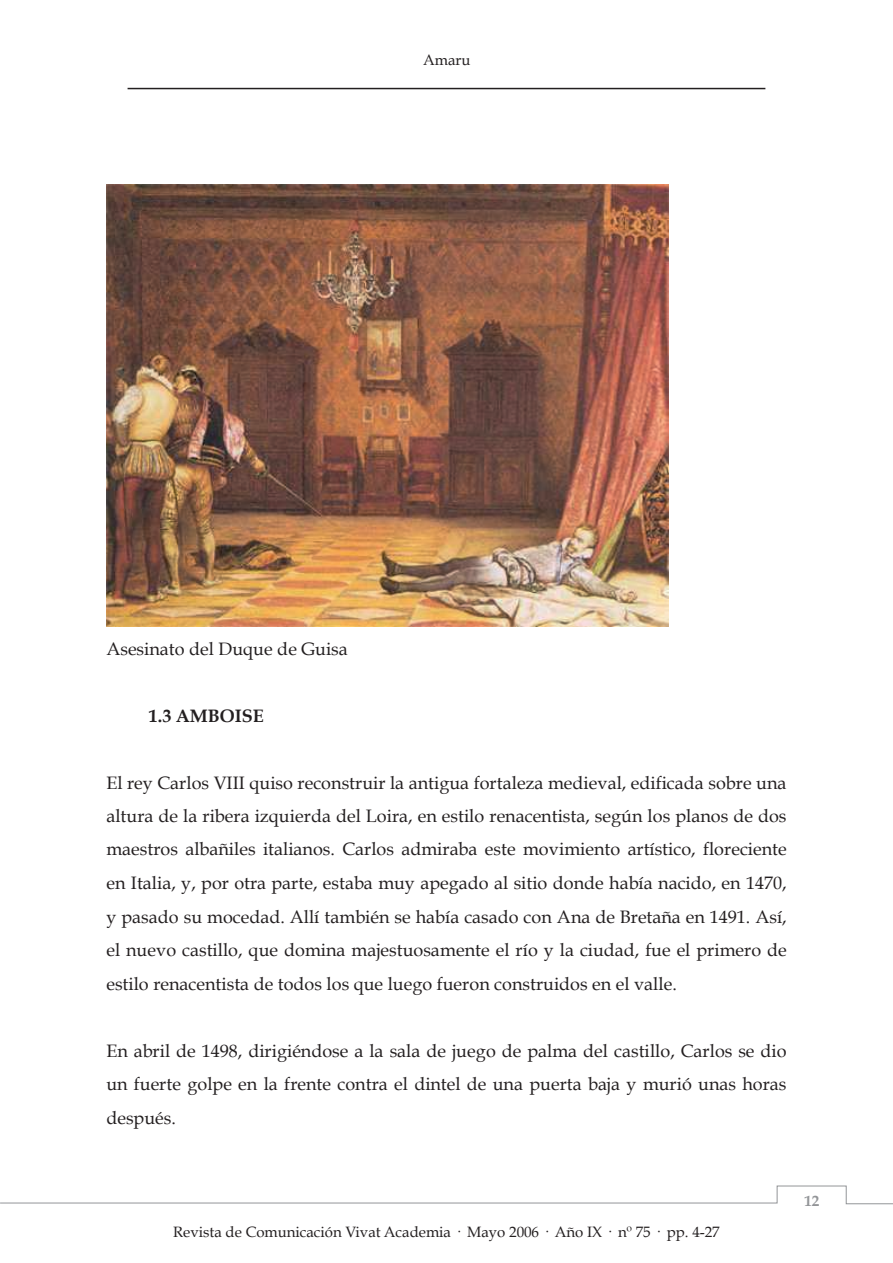
<style>
.page{position:relative;width:893px;height:1263px;background:#fff}
.page>*{position:absolute;margin:0;border:0;box-sizing:border-box;transform-origin:0 0}
.t1{font:18px/33.6px "Book Antiqua";color:#231f20;text-align:justify}
.t2{font:700 18px "Book Antiqua";color:#231f20}
.t3{font:18px "Book Antiqua";color:#9e9fa3}
.t4{font:15px "Book Antiqua";color:#231f20}
.t5{font:700 15px "Book Antiqua";color:#939598}
</style>
<div class="page">
<img style="left:106px;top:184px;width:563px;height:443px">
<hr style="left:128px;top:88px;width:637px;height:1px;background:#231f20">
<svg style="left:0;top:1185px;width:893px;height:20px"></svg>
<p class="t4" style="left:423px;top:51px;width:49px">Amaru</p>
<p class="t1" style="left:106px;top:632px;width:243px">Asesinato del Duque de Guisa</p>
<p class="t2" style="left:149px;top:703px;width:117px">1.3 AMBOISE</p>
<p class="t1" style="left:106px;top:765px;width:682px">El rey Carlos VIII quiso reconstruir la antigua fortaleza medieval, edificada sobre una altura de la ribera izquierda del Loira, en estilo renacentista, según los planos de dos maestros albañiles italianos. Carlos admiraba este movimiento artístico, floreciente en Italia, y, por otra parte, estaba muy apegado al sitio donde había nacido, en 1470, y pasado su mocedad. Allí también se había casado con Ana de Bretaña en 1491. Así, el nuevo castillo, que domina majestuosamente el río y la ciudad, fue el primero de estilo renacentista de todos los que luego fueron construidos en el valle.</p>
<p class="t1" style="left:106px;top:1033px;width:682px">En abril de 1498, dirigiéndose a la sala de juego de palma del castillo, Carlos se dio un fuerte golpe en la frente contra el dintel de una puerta baja y murió unas horas después.</p>
<p class="t4" style="left:173px;top:1222px;width:548px">Revista de Comunicación Vivat Academia · Mayo 2006 · Año IX · nº 75 · pp. 4-27</p>
<p class="t5" style="left:804px;top:1192px;width:16px">12</p>
<p class="t3" style="left:807px;top:1199px;width:10px">9</p>
</div>
